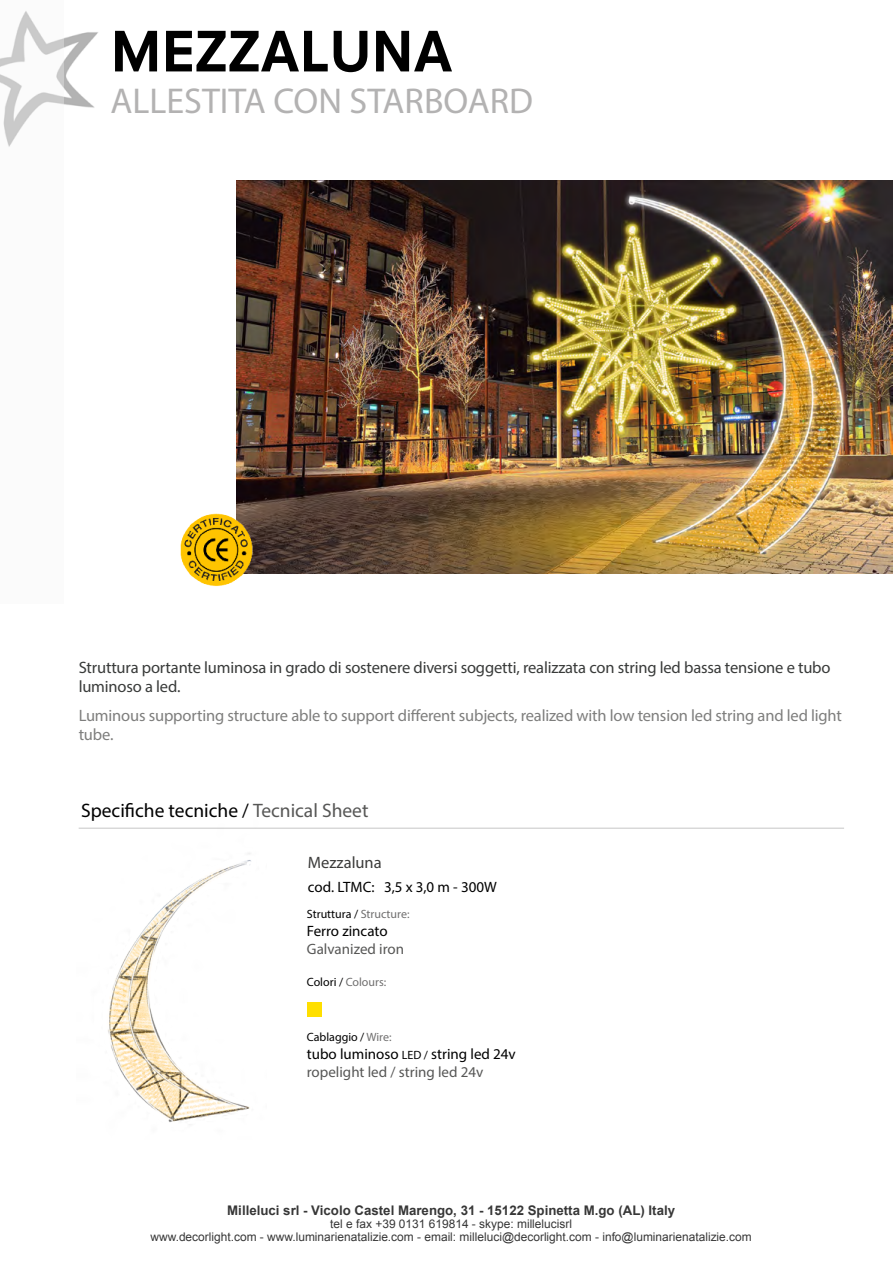
<style>
.page{position:relative;width:893px;height:1263px;background:#fff}
.page>*{position:absolute;margin:0;border:0;box-sizing:border-box;transform-origin:0 0}
.t1{font:800 54px "Neuzeit SLT Std";color:#000}
.t2{font:36px "Myriad Pro";color:#b3b2b2}
.t3{font:19.5px "Myriad Pro";color:#000}
.t4{font:16.5px/19.5px "Myriad Pro";letter-spacing:-.01em;color:#393b3a}
.t5{font:16.5px/19.5px "Myriad Pro";letter-spacing:-.01em;color:#7e7e7d}
.t6{font:16.5px "Myriad Pro";color:#3c3c3b}
.t7{font:15px/18px "Myriad Pro";color:#575756}
.t8{font:15px "Myriad Pro";color:#000}
.t9{font:700 13.2px "Arial";color:#000}
.t10{font:12px/13.2px "Arial";color:#000;text-align:center}
.t11{font:12px "Myriad Pro";color:#000}
.t12{font:12px "Myriad Pro";color:#706f6f}
.s1{color:#575756}
.s2{color:#706f6f}
.s3{color:#000}
.s4{font-size:12px;color:#000}
</style>
<div class="page">
<img style="left:237px;top:180px;width:655px;height:394px">
<hr style="left:79px;top:828px;width:765px;height:1px;background:#c6c6c6">
<img style="left:78px;top:827px;width:188px;height:298px">
<div style="left:307px;top:1001px;width:15px;height:15px;background:#ffdf00"></div>
<img style="left:64px;top:32px;width:34px;height:76px">
<div style="left:0;top:0;width:64px;height:604px;background:#f6f6f6"></div>
<img style="left:180px;top:513px;width:73px;height:74px">
<h1 class="t1" style="left:111px;top:18px;width:343px">MEZZALUNA</h1>
<h2 class="t2" style="left:111px;top:79px;width:424px">ALLESTITA CON STARBOARD</h2>
<h3 class="t4" style="left:79px;top:657px;width:753px">Struttura portante luminosa in grado di sostenere diversi soggetti, realizzata con string led bassa tensione e tubo luminoso a led.</h3>
<h3 class="t5" style="left:79px;top:705px;width:765px">Luminous supporting structure able to support different subjects, realized with low tension led string and led light tube.</h3>
<h3 class="t3" style="left:81px;top:799px;width:289px">Specifiche tecniche / <span class="s1">Tecnical Sheet</span></h3>
<h3 class="t6" style="left:308px;top:852px;width:75px">Mezzaluna</h3>
<p class="t8" style="left:308px;top:878px;width:190px">cod. LTMC: 3,5 x 3,0 m - 300W</p>
<p class="t11" style="left:307px;top:907px;width:104px">Struttura / <span class="s2">Structure:</span></p>
<p class="t8" style="left:307px;top:922px;width:82px">Ferro zincato</p>
<p class="t7" style="left:307px;top:940px;width:99px">Galvanized iron</p>
<p class="t12" style="left:307px;top:974px;width:81px"><span class="s3">Colori /</span> Colours:</p>
<p class="t11" style="left:307px;top:1030px;width:86px">Cablaggio / <span class="s2">Wire:</span></p>
<p class="t7" style="left:307px;top:1045px;width:210px"><span class="s3">tubo luminoso</span> <span class="s4">LED /</span> <span class="s3">string led 24v </span>ropelight led / string led 24v</p>
<p class="t9" style="left:227px;top:1201px;width:449px">Milleluci srl - Vicolo Castel Marengo, 31 - 15122 Spinetta M.go (AL) Italy</p>
<p class="t10" style="left:150px;top:1217px;width:603px">tel e fax +39 0131 619814 - skype: millelucisrl<br>www.decorlight.com - www.luminarienatalizie.com - email: milleluci@decorlight.com - info@luminarienatalizie.com</p>
</div>
